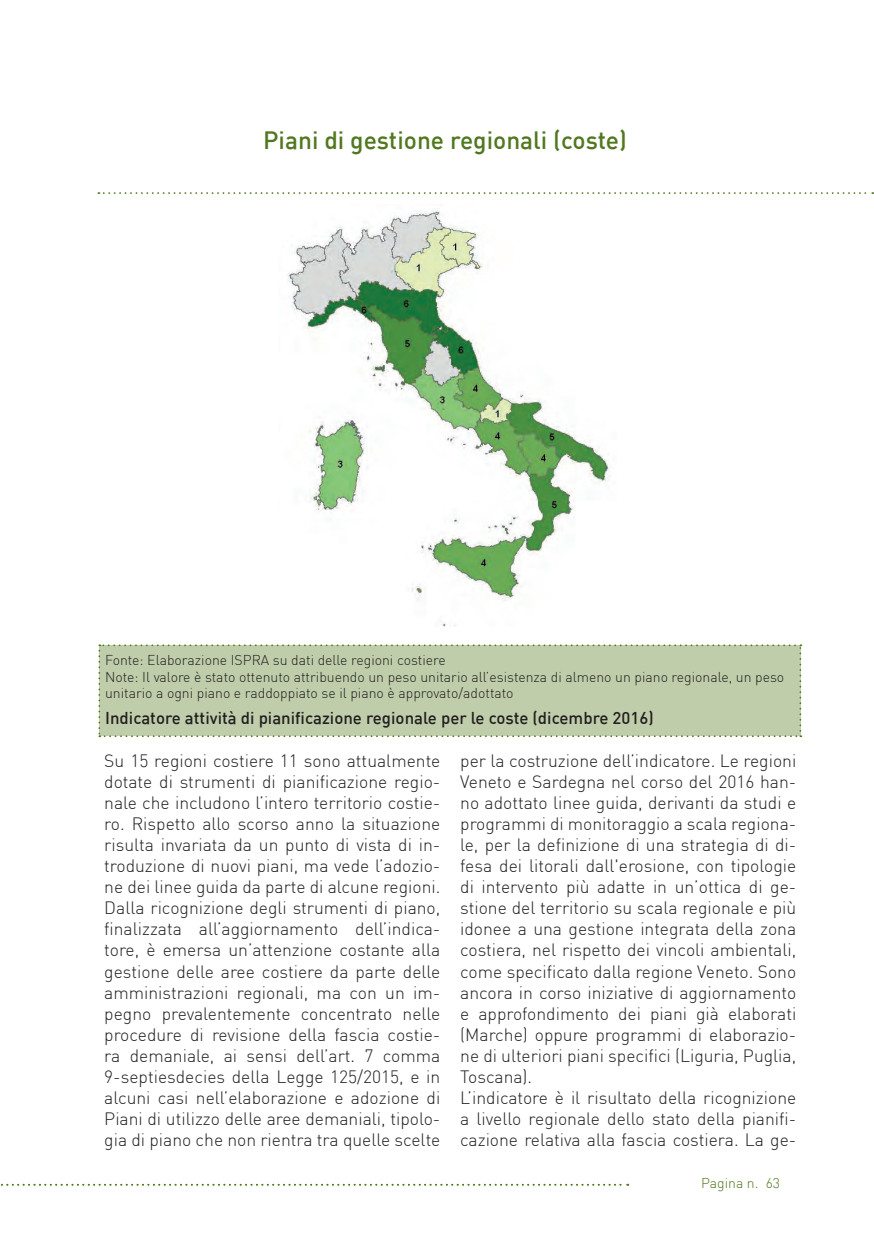
<style>
.page{position:relative;width:874px;height:1241px;background:#fff}
.page>*{position:absolute;margin:0;border:0;box-sizing:border-box;transform-origin:0 0}
.t1{font:500 24.5px "DIN";color:#51771f}
.t2{font:300 17.5px/21px "DIN";color:#231f20;text-align:justify}
.t3{font:500 16.8px "DIN";color:#231f20}
.t4{font:300 14px/16.8px "DIN";color:#231f20}
.t5{font:300 14px "DIN";color:#51771f}
</style>
<div class="page">
<svg style="left:98px;top:192px;width:774px;height:2px"></svg>
<svg style="left:1px;top:1183px;width:627px;height:2px"></svg>
<div style="left:98px;top:644px;width:703px;height:93px;background:#bfcdaa"></div>
<img style="left:287px;top:210px;width:324px;height:416px">
<h1 class="t1" style="left:263px;top:124px;width:365px">Piani di gestione regionali (coste)</h1>
<p class="t4" style="left:105px;top:651px;width:680px">Fonte: Elaborazione ISPRA su dati delle regioni costiere<br>Note: Il valore è stato ottenuto attribuendo un peso unitario all’esistenza di almeno un piano regionale, un peso unitario a ogni piano e raddoppiato se il piano è approvato/adottato</p>
<p class="t3" style="left:105px;top:706px;width:550px">Indicatore attività di pianificazione regionale per le coste (dicembre 2016)</p>
<p class="t2" style="left:104px;top:750px;width:337px">Su 15 regioni costiere 11 sono attualmente dotate di strumenti di pianificazione regio&shy;nale che includono l’intero territorio costie&shy;ro. Rispetto allo scorso anno la situazione risulta invariata da un punto di vista di in&shy;troduzione di nuovi piani, ma vede l’adozio&shy;ne dei linee guida da parte di alcune regioni.<br>Dalla ricognizione degli strumenti di piano, finalizzata all’aggiornamento dell’indica&shy;tore, è emersa un’attenzione costante alla gestione delle aree costiere da parte delle amministrazioni regionali, ma con un im&shy;pegno prevalentemente concentrato nelle procedure di revisione della fascia costie&shy;ra demaniale, ai sensi dell’art. 7 comma 9-septiesdecies della Legge 125/2015, e in alcuni casi nell’elaborazione e adozione di Piani di utilizzo delle aree demaniali, tipolo&shy;gia di piano che non rientra tra quelle scelte</p>
<p class="t2" style="left:460px;top:750px;width:337px;text-align:left">per la costruzione dell’indicatore. Le regioni Veneto e Sardegna nel corso del 2016 han&shy;no adottato linee guida, derivanti da studi e programmi di monitoraggio a scala regiona&shy;le, per la definizione di una strategia di di&shy;fesa dei litorali dall'erosione, con tipologie di intervento più adatte in un’ottica di ge&shy;stione del territorio su scala regionale e più idonee a una gestione integrata della zona costiera, nel rispetto dei vincoli ambientali, come specificato dalla regione Veneto. Sono ancora in corso iniziative di aggiornamento e approfondimento dei piani già elaborati (Marche) oppure programmi di elaborazio&shy;ne di ulteriori piani specifici (Liguria, Puglia, Toscana).<br>L’indicatore è il risultato della ricognizione a livello regionale dello stato della pianifi&shy;cazione relativa alla fascia costiera. La ge-</p>
<p class="t5" style="left:700px;top:1174px;width:80px">Pagina n. 63</p>
</div>
